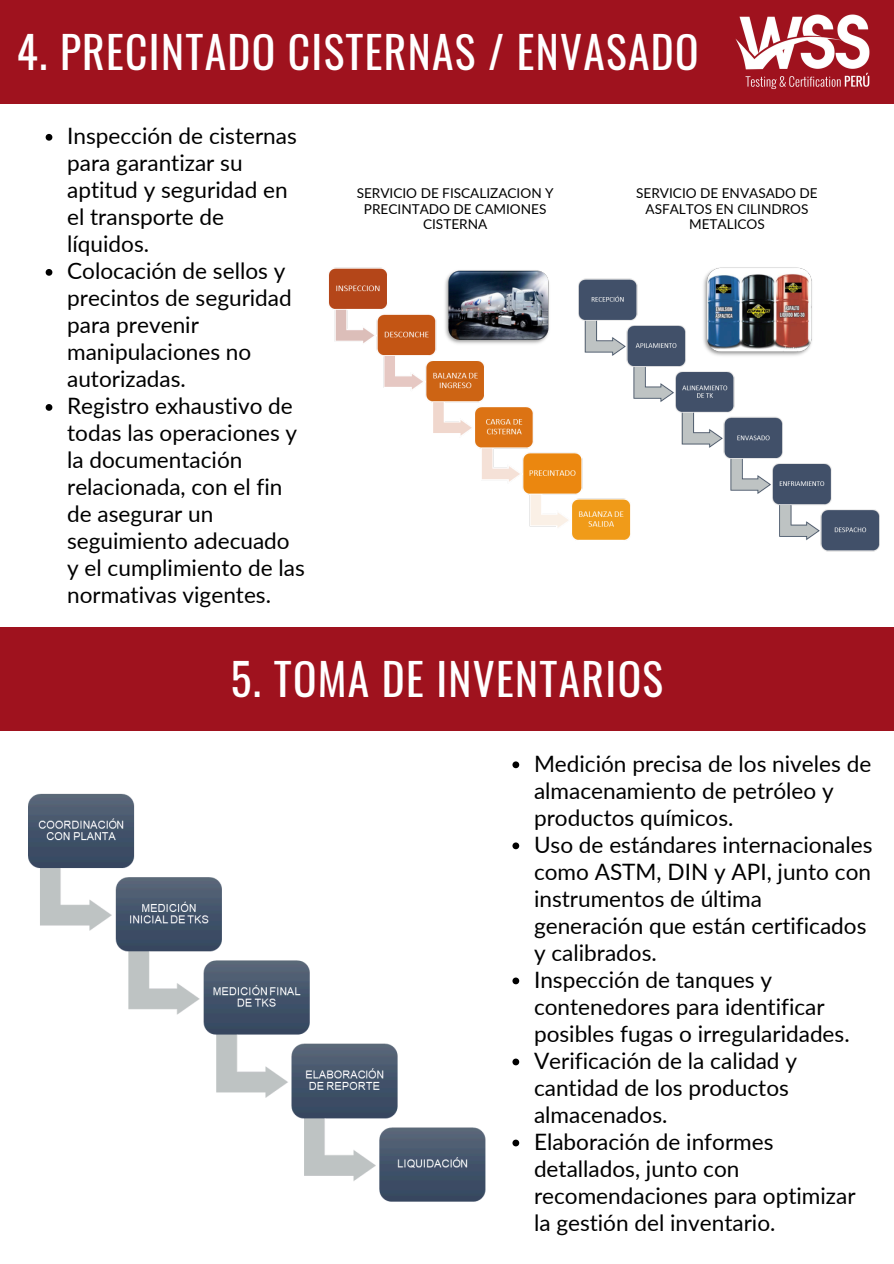
<style>
.page{position:relative;width:894px;height:1264px;background:#fff}
.page>*{position:absolute;margin:0;border:0;box-sizing:border-box;transform-origin:0 0}
.t1{font:43.5px "Oswald";letter-spacing:.03em;color:#fff}
.t2{font:22.65px/27px "Lato";color:#000}
.t3{font:13.65px/15.8px "Lato";color:#000;text-align:center}
</style>
<div class="page">
<div style="left:0;top:0;width:893px;height:104px;background:#9f121e"></div>
<img style="left:735px;top:14px;width:135px;height:75px">
<div style="left:0;top:627px;width:893px;height:104px;background:#9f121e"></div>
<img style="left:328px;top:267px;width:550px;height:285px">
<img style="left:29px;top:793px;width:456px;height:409px">
<svg style="left:46px;top:134px;width:6px;height:7px"></svg>
<svg style="left:46px;top:269px;width:6px;height:7px"></svg>
<svg style="left:46px;top:404px;width:6px;height:7px"></svg>
<svg style="left:512px;top:761px;width:7px;height:7px"></svg>
<svg style="left:512px;top:842px;width:7px;height:7px"></svg>
<svg style="left:512px;top:977px;width:7px;height:7px"></svg>
<svg style="left:512px;top:1058px;width:7px;height:7px"></svg>
<svg style="left:512px;top:1139px;width:7px;height:7px"></svg>
<p class="t1" style="left:17px;top:18px;width:683px">4. PRECINTADO CISTERNAS / ENVASADO</p>
<p class="t2" style="left:67px;top:122px;width:231px">Inspección de cisternas para garantizar su aptitud y seguridad en el transporte de líquidos.</p>
<p class="t2" style="left:67px;top:257px;width:226px">Colocación de sellos y precintos de seguridad para prevenir manipulaciones no autorizadas.</p>
<p class="t2" style="left:67px;top:392px;width:239px">Registro exhaustivo de todas las operaciones y la documentación relacionada, con el fin de asegurar un seguimiento adecuado y el cumplimiento de las normativas vigentes.</p>
<h1 class="t3" style="left:356px;top:185px;width:198px">SERVICIO DE FISCALIZACION Y<br>PRECINTADO DE CAMIONES<br>CISTERNA</h1>
<p class="t3" style="left:636px;top:185px;width:183px">SERVICIO DE ENVASADO DE<br>ASFALTOS EN CILINDROS<br>METALICOS</p>
<p class="t1" style="left:231px;top:645px;width:433px">5. TOMA DE INVENTARIOS</p>
<p class="t2" style="left:534px;top:749px;width:338px">Medición precisa de los niveles de almacenamiento de petróleo y productos químicos.</p>
<p class="t2" style="left:534px;top:830px;width:340px">Uso de estándares internacionales como ASTM, DIN y API, junto con instrumentos de última generación que están certificados y calibrados.</p>
<p class="t2" style="left:534px;top:965px;width:317px">Inspección de tanques y contenedores para identificar posibles fugas o irregularidades.</p>
<p class="t2" style="left:534px;top:1046px;width:264px">Verificación de la calidad y cantidad de los productos almacenados.</p>
<p class="t2" style="left:534px;top:1127px;width:323px">Elaboración de informes detallados, junto con recomendaciones para optimizar la gestión del inventario.</p>
</div>
